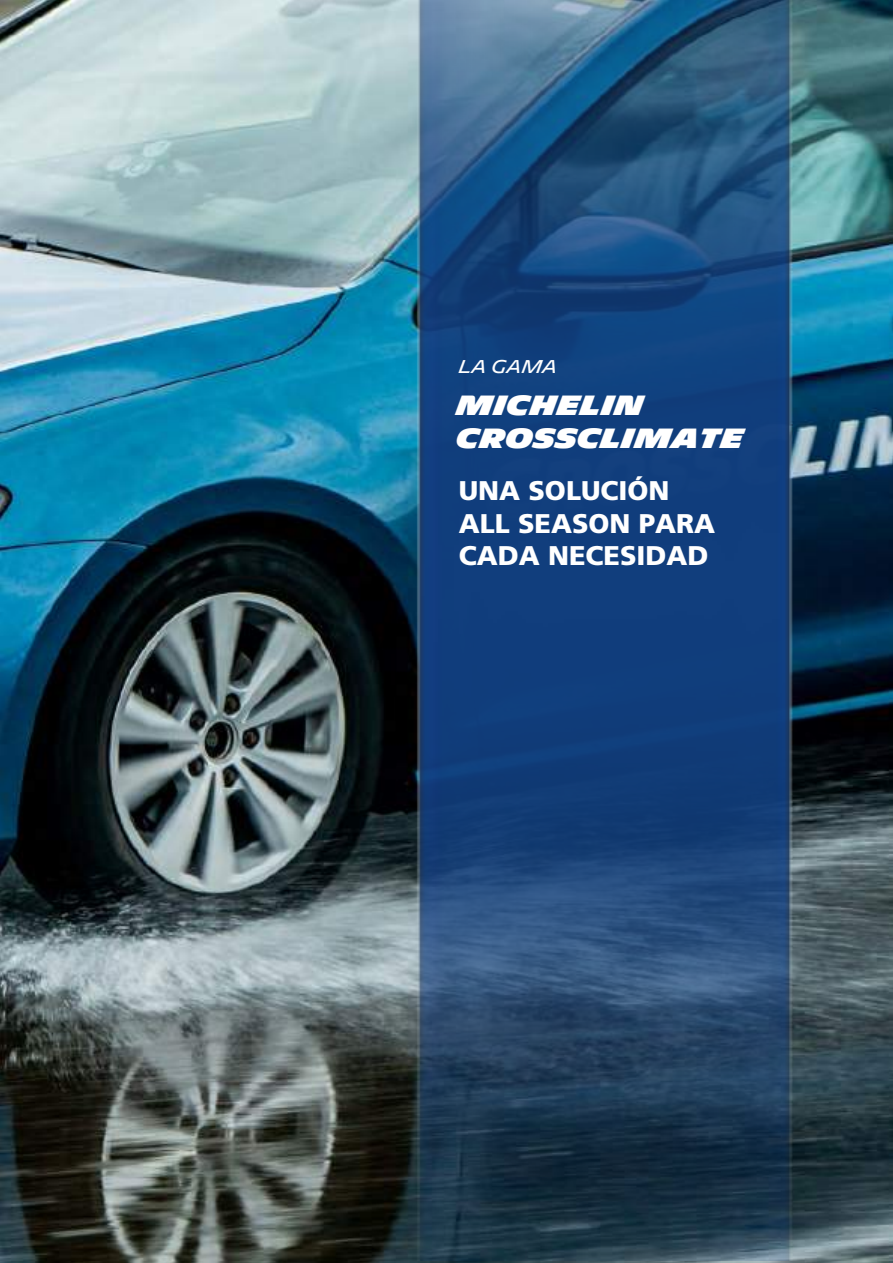
<style>
.page{position:relative;width:893px;height:1263px;background:#fff}
.page>*{position:absolute;margin:0;border:0;box-sizing:border-box;transform-origin:0 0}
.t1{font:900 27px/32.4px "Frutiger LT Std";color:#fff}
.t2{font:900 27px/32.4px "Michelin";color:#fff}
.t3{font:18px "Michelin";color:#fff}
</style>
<div class="page">
<img style="left:0;top:0;width:893px;height:1263px">
<img style="left:372px;top:0;width:461px;height:1260px">
<p class="t3" style="left:459px;top:356px;width:100px">LA GAMA</p>
<p class="t2" style="left:457px;top:390px;width:289px">MICHELIN<br>CROSSCLIMATE</p>
<p class="t1" style="left:459px;top:475px;width:258px">UNA SOLUCIÓN<br>ALL SEASON PARA<br>CADA NECESIDAD</p>
</div>
